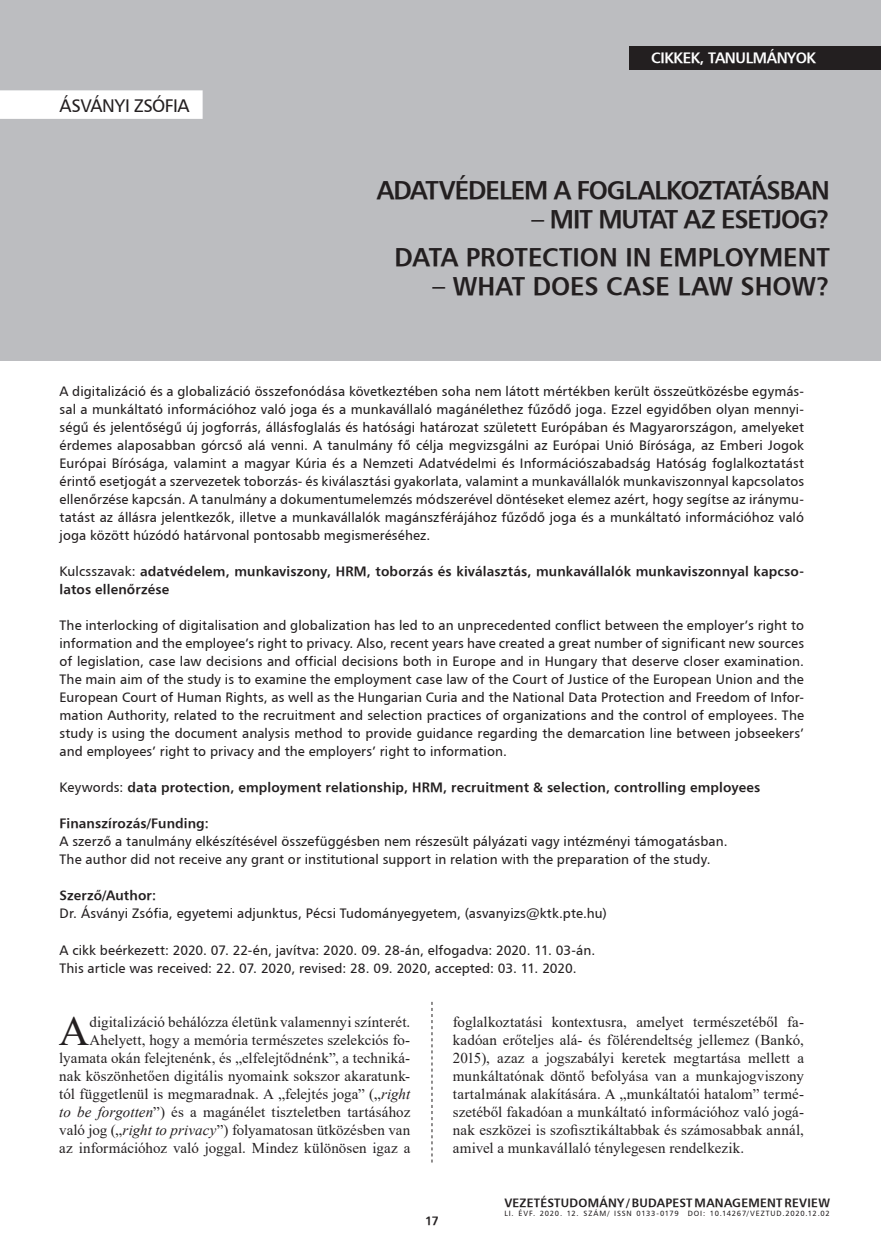
<style>
.page{position:relative;width:881px;height:1255px;background:#fff}
.page>*{position:absolute;margin:0;border:0;box-sizing:border-box;transform-origin:0 0}
.Iniciálé{font:42.15px "Times New Roman";color:#231f20}
.kenyérszöveg_opcioná{font:25.5px "H Humanist 777 BT Bold";letter-spacing:-.025em;color:#231f20}
.kenyérszöveg_opcioná-2{font:25.5px "H Humanist 777 BT Bold";letter-spacing:-.005em;color:#231f20}
.kenyérszöveg_opcioná-3{font:25.5px "H Humanist 777 BT Bold";color:#231f20}
.kenyérszöveg_opcioná-4{font:25.5px "H Humanist 777 BT Bold";letter-spacing:-.045em;color:#231f20}
.kenyérszöveg_opcioná-5{font:18px "H Humanist 777 BT";letter-spacing:-.02em;color:#231f20}
.Iniciálé-2{font:15px/18px "Times New Roman";letter-spacing:.005em;color:#231f20;text-align:right}
.t1{font:15px "H Humanist 777 BT Bold";letter-spacing:-.025em;color:#fff}
.Kezdő_oldal_bevezető{font:13.5px/18px "H Humanist 777 BT";letter-spacing:.005em;color:#231f20;text-align:justify}
.Kezdő_oldal_bevezető-2{font:13.5px/18px "H Humanist 777 BT Bold";letter-spacing:.01em;color:#231f20}
.t2{font:12px "H Humanist 777 BT Bold";letter-spacing:.02em;color:#231f20}
.t3{font:7.5px "H Humanist 777 BT";letter-spacing:.1em;color:#231f20}
.s1{font-family:"H Humanist 777 BT"}
.s2{font-style:italic}
</style>
<div class="page">
<svg style="left:431px;top:1001px;width:1px;height:161px"></svg>
<div style="left:0;top:0;width:880px;height:360px;background:#bcbdc0"></div>
<div style="left:629px;top:46px;width:251px;height:23px;background:#231f20"></div>
<div style="left:0;top:90px;width:202px;height:29px;background:#fff"></div>
<p class="kenyérszöveg_opcioná-5" style="left:60px;top:94px;width:131px">ÁSVÁNYI ZSÓFIA</p>
<p class="t1" style="left:651px;top:49px;width:166px">CIKKEK, TANULMÁNYOK</p>
<p class="kenyérszöveg_opcioná" style="left:376px;top:174px;width:454px">ADATVÉDELEM A FOGLALKOZTATÁSBAN</p>
<p class="kenyérszöveg_opcioná-4" style="left:531px;top:203px;width:300px">– MIT MUTAT AZ ESETJOG?</p>
<p class="kenyérszöveg_opcioná-2" style="left:394px;top:241px;width:436px">DATA PROTECTION IN EMPLOYMENT</p>
<p class="kenyérszöveg_opcioná-3" style="left:432px;top:270px;width:399px">– WHAT DOES CASE LAW SHOW?</p>
<p class="Kezdő_oldal_bevezető" style="left:60px;top:382px;width:745px">A digitalizáció és a globalizáció összefonódása következtében soha nem látott mértékben került összeütközésbe egymás&shy;sal a munkáltató információhoz való joga és a munkavállaló magánélethez fűződő joga. Ezzel egyidőben olyan mennyi&shy;ségű és jelentőségű új jogforrás, állásfoglalás és hatósági határozat született Európában és Magyarországon, amelyeket érdemes alaposabban górcső alá venni. A tanulmány fő célja megvizsgálni az Európai Unió Bírósága, az Emberi Jogok Európai Bírósága, valamint a magyar Kúria és a Nemzeti Adatvédelmi és Információszabadság Hatóság foglalkoztatást érintő esetjogát a szervezetek toborzás- és kiválasztási gyakorlata, valamint a munkavállalók munkaviszonnyal kapcsolatos ellenőrzése kapcsán. A tanulmány a dokumentumelemzés módszerével döntéseket elemez azért, hogy segítse az iránymu&shy;tatást az állásra jelentkezők, illetve a munkavállalók magánszférájához fűződő joga és a munkáltató információhoz való joga között húzódó határvonal pontosabb megismeréséhez.</p>
<p class="Kezdő_oldal_bevezető-2" style="left:60px;top:562px;width:745px"><span class="s1">Kulcsszavak:</span> adatvédelem, munkaviszony, HRM, toborzás és kiválasztás, munkavállalók munkaviszonnyal kapcso&shy;latos ellenőrzése</p>
<p class="Kezdő_oldal_bevezető" style="left:60px;top:616px;width:745px">The interlocking of digitalisation and globalization has led to an unprecedented conflict between the employer’s right to information and the employee’s right to privacy. Also, recent years have created a great number of significant new sources of legislation, case law decisions and official decisions both in Europe and in Hungary that deserve closer examination.<br>The main aim of the study is to examine the employment case law of the Court of Justice of the European Union and the European Court of Human Rights, as well as the Hungarian Curia and the National Data Protection and Freedom of Infor&shy;mation Authority, related to the recruitment and selection practices of organizations and the control of employees. The study is using the document analysis method to provide guidance regarding the demarcation line between jobseekers’ and employees’ right to privacy and the employers’ right to information.</p>
<p class="Kezdő_oldal_bevezető-2" style="left:60px;top:778px;width:701px"><span class="s1">Keywords:</span> data protection, employment relationship, HRM, recruitment &amp; selection, controlling employees</p>
<p class="Kezdő_oldal_bevezető-2" style="left:60px;top:814px;width:151px">Finanszírozás/Funding:</p>
<p class="Kezdő_oldal_bevezető" style="left:60px;top:832px;width:669px">A szerző a tanulmány elkészítésével összefüggésben nem részesült pályázati vagy intézményi támogatásban.</p>
<p class="Kezdő_oldal_bevezető" style="left:60px;top:850px;width:652px">The author did not receive any grant or institutional support in relation with the preparation of the study.</p>
<p class="Kezdő_oldal_bevezető-2" style="left:60px;top:886px;width:98px">Szerző/Author:</p>
<p class="Kezdő_oldal_bevezető" style="left:60px;top:904px;width:548px">Dr. Ásványi Zsófia, egyetemi adjunktus, Pécsi Tudományegyetem, (asvanyizs@ktk.pte.hu)</p>
<p class="Kezdő_oldal_bevezető" style="left:60px;top:940px;width:537px">A cikk beérkezett: 2020. 07. 22-én, javítva: 2020. 09. 28-án, elfogadva: 2020. 11. 03-án.</p>
<p class="Kezdő_oldal_bevezető" style="left:60px;top:958px;width:518px">This article was received: 22. 07. 2020, revised: 28. 09. 2020, accepted: 03. 11. 2020.</p>
<p class="Iniciálé-2" style="left:59px;top:1012px;width:352px">digitalizáció behálózza életünk valamennyi színterét.<br>Ahelyett, hogy a memória természetes szelekciós fo&shy;lyamata okán felejtenénk, és „elfelejtődnénk”, a techniká&shy;nak köszönhetően digitális nyomaink sokszor akaratunk&shy;tól függetlenül is megmaradnak. A „felejtés joga” („<span class="s2">right to be forgotten</span>”) és a magánélet tiszteletben tartásához való jog („<span class="s2">right to privacy</span>”) folyamatosan ütközésben van az információhoz való joggal. Mindez különösen igaz a</p>
<p class="Iniciálé-2" style="left:452px;top:1012px;width:352px;text-align:justify">foglalkoztatási kontextusra, amelyet természetéből fa&shy;kadóan erőteljes alá- és fölérendeltség jellemez (Bankó, 2015), azaz a jogszabályi keretek megtartása mellett a munkáltatónak döntő befolyása van a munkajogviszony tartalmának alakítására. A „munkáltatói hatalom” termé&shy;szetéből fakadóan a munkáltató információhoz való jogá&shy;nak eszközei is szofisztikáltabbak és számosabbak annál, amivel a munkavállaló ténylegesen rendelkezik.</p>
<p class="Iniciálé" style="left:59px;top:1000px;width:32px">A</p>
<p class="t2" style="left:425px;top:1212px;width:15px">17</p>
<p class="t2" style="left:504px;top:1194px;width:327px">VEZETÉSTUDOMÁNY / BUDAPEST MANAGEMENT REVIEW</p>
<p class="t3" style="left:504px;top:1208px;width:327px">LI. ÉVF. 2020. 12. SZÁM/ ISSN 0133-0179 DOI: 10.14267/VEZTUD.2020.12.02</p>
</div>
